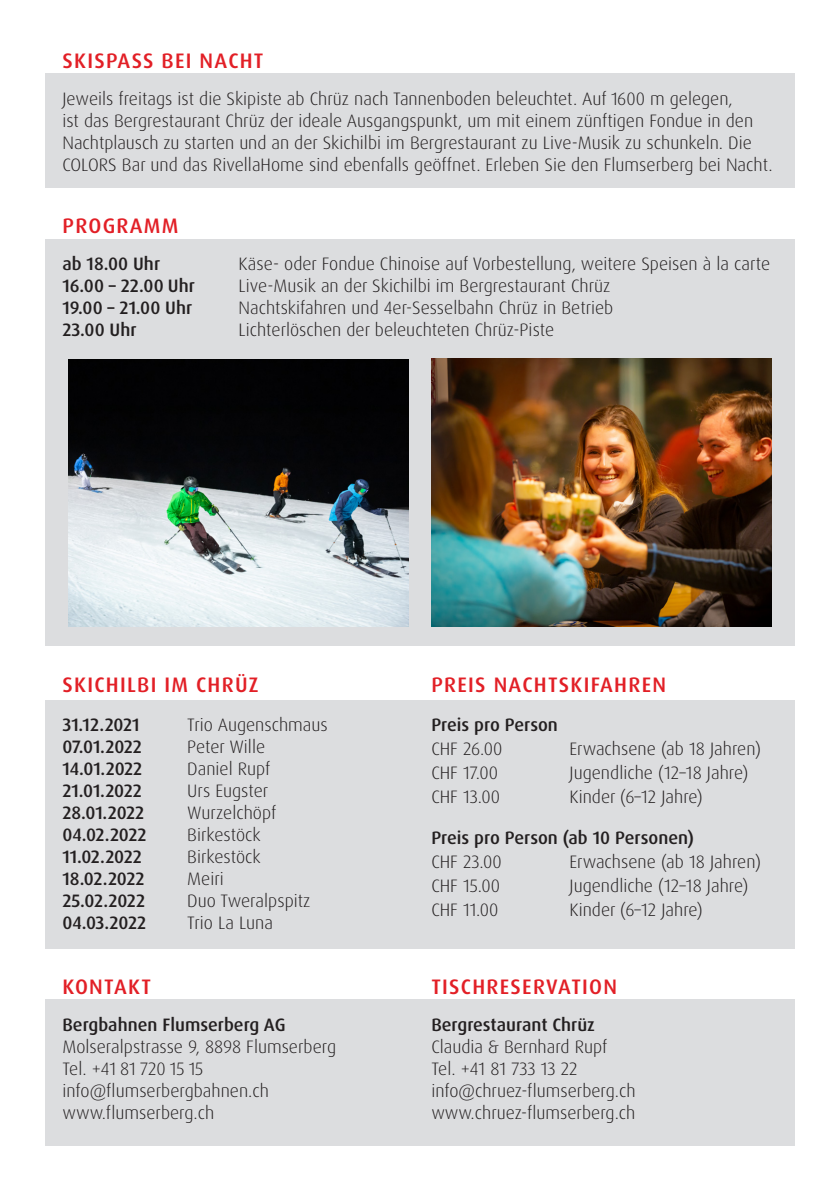
<style>
.page{position:relative;width:840px;height:1191px;background:#fff}
.page>*{position:absolute;margin:0;border:0;box-sizing:border-box;transform-origin:0 0}
.t1{font:500 21px "Dax Pro";letter-spacing:.06em;color:#e21f26}
.t2{font:300 18px/22px "Dax Pro";color:#231f20}
.t3{font:500 18px "Dax Pro";color:#231f20}
</style>
<div class="page">
<div style="left:45px;top:239px;width:749px;height:114px;background:#dcdddf"></div>
<div style="left:45px;top:74px;width:749px;height:114px;background:#dcdddf"></div>
<div style="left:45px;top:999px;width:749px;height:146px;background:#dcdddf"></div>
<div style="left:45px;top:700px;width:749px;height:248px;background:#dcdddf"></div>
<div style="left:45px;top:339px;width:749px;height:306px;background:#dcdddf"></div>
<img style="left:68px;top:359px;width:340px;height:267px">
<img style="left:431px;top:358px;width:340px;height:268px">
<p class="t1" style="left:62px;top:47px;width:202px">SKISPASS BEI NACHT</p>
<p class="t2" style="left:62px;top:88px;width:711px">Jeweils freitags ist die Skipiste ab Chrüz nach Tannenboden beleuchtet. Auf 1600 m gelegen,<br>ist das Bergrestaurant Chrüz der ideale Ausgangspunkt, um mit einem zünftigen Fondue in den Nachtplausch zu starten und an der Skichilbi im Bergrestaurant zu Live-Musik zu schunkeln. Die COLORS Bar und das RivellaHome sind ebenfalls geöffnet. Erleben Sie den Flumserberg bei Nacht.</p>
<p class="t1" style="left:62px;top:212px;width:117px">PROGRAMM</p>
<p class="t3" style="left:62px;top:252px;width:99px">ab 18.00 Uhr</p>
<p class="t2" style="left:238px;top:253px;width:532px">Käse- oder Fondue Chinoise auf Vorbestellung, weitere Speisen à la carte</p>
<p class="t3" style="left:62px;top:274px;width:134px">16.00 – 22.00 Uhr</p>
<p class="t2" style="left:238px;top:275px;width:373px">Live-Musik an der Skichilbi im Bergrestaurant Chrüz</p>
<p class="t3" style="left:62px;top:296px;width:131px">19.00 – 21.00 Uhr</p>
<p class="t2" style="left:238px;top:297px;width:376px">Nachtskifahren und 4er-Sesselbahn Chrüz in Betrieb</p>
<p class="t3" style="left:62px;top:318px;width:76px">23.00 Uhr</p>
<p class="t2" style="left:238px;top:319px;width:317px">Lichterlöschen der beleuchteten Chrüz-Piste</p>
<p class="t1" style="left:62px;top:671px;width:197px">SKICHILBI IM CHRÜZ</p>
<p class="t1" style="left:431px;top:671px;width:236px">PREIS NACHTSKIFAHREN</p>
<p class="t3" style="left:62px;top:713px;width:79px">31.12.2021</p>
<p class="t2" style="left:187px;top:714px;width:142px">Trio Augenschmaus</p>
<p class="t3" style="left:62px;top:735px;width:81px">07.01.2022</p>
<p class="t2" style="left:187px;top:736px;width:79px">Peter Wille</p>
<p class="t3" style="left:62px;top:757px;width:81px">14.01.2022</p>
<p class="t2" style="left:187px;top:758px;width:85px">Daniel Rupf</p>
<p class="t3" style="left:62px;top:779px;width:81px">21.01.2022</p>
<p class="t2" style="left:187px;top:780px;width:82px">Urs Eugster</p>
<p class="t3" style="left:62px;top:801px;width:83px">28.01.2022</p>
<p class="t2" style="left:187px;top:802px;width:90px">Wurzelchöpf</p>
<p class="t3" style="left:62px;top:823px;width:85px">04.02.2022</p>
<p class="t2" style="left:187px;top:824px;width:75px">Birkestöck</p>
<p class="t3" style="left:62px;top:845px;width:81px">11.02.2022</p>
<p class="t2" style="left:187px;top:846px;width:75px">Birkestöck</p>
<p class="t3" style="left:62px;top:867px;width:83px">18.02.2022</p>
<p class="t2" style="left:187px;top:868px;width:38px">Meiri</p>
<p class="t3" style="left:62px;top:889px;width:84px">25.02.2022</p>
<p class="t2" style="left:187px;top:890px;width:125px">Duo Tweralpspitz</p>
<p class="t3" style="left:62px;top:911px;width:85px">04.03.2022</p>
<p class="t2" style="left:187px;top:912px;width:87px">Trio La Luna</p>
<p class="t3" style="left:431px;top:713px;width:128px">Preis pro Person</p>
<p class="t2" style="left:431px;top:738px;width:73px">CHF 26.00</p>
<p class="t2" style="left:569px;top:738px;width:193px">Erwachsene (ab 18 Jahren)</p>
<p class="t2" style="left:431px;top:762px;width:68px">CHF 17.00</p>
<p class="t2" style="left:569px;top:762px;width:180px">Jugendliche (12–18 Jahre)</p>
<p class="t2" style="left:431px;top:786px;width:70px">CHF 13.00</p>
<p class="t2" style="left:569px;top:786px;width:135px">Kinder (6–12 Jahre)</p>
<p class="t3" style="left:431px;top:826px;width:264px">Preis pro Person (ab 10 Personen)</p>
<p class="t2" style="left:431px;top:851px;width:72px">CHF 23.00</p>
<p class="t2" style="left:569px;top:851px;width:193px">Erwachsene (ab 18 Jahren)</p>
<p class="t2" style="left:431px;top:875px;width:70px">CHF 15.00</p>
<p class="t2" style="left:569px;top:875px;width:180px">Jugendliche (12–18 Jahre)</p>
<p class="t2" style="left:431px;top:899px;width:69px">CHF 11.00</p>
<p class="t2" style="left:569px;top:899px;width:135px">Kinder (6–12 Jahre)</p>
<p class="t1" style="left:62px;top:972px;width:90px">KONTAKT</p>
<p class="t1" style="left:431px;top:972px;width:187px">TISCHRESERVATION</p>
<p class="t3" style="left:62px;top:1012px;width:224px">Bergbahnen Flumserberg AG</p>
<p class="t2" style="left:62px;top:1035px;width:275px">Molseralpstrasse 9, 8898 Flumserberg</p>
<p class="t2" style="left:62px;top:1057px;width:142px">Tel. +41 81 720 15 15</p>
<p class="t2" style="left:62px;top:1079px;width:208px">info@flumserbergbahnen.ch</p>
<p class="t2" style="left:62px;top:1101px;width:153px">www.flumserberg.ch</p>
<p class="t3" style="left:431px;top:1012px;width:165px">Bergrestaurant Chrüz</p>
<p class="t2" style="left:431px;top:1035px;width:177px">Claudia &amp; Bernhard Rupf</p>
<p class="t2" style="left:431px;top:1057px;width:148px">Tel. +41 81 733 13 22</p>
<p class="t2" style="left:431px;top:1079px;width:206px">info@chruez-flumserberg.ch</p>
<p class="t2" style="left:431px;top:1101px;width:205px">www.chruez-flumserberg.ch</p>
</div>
